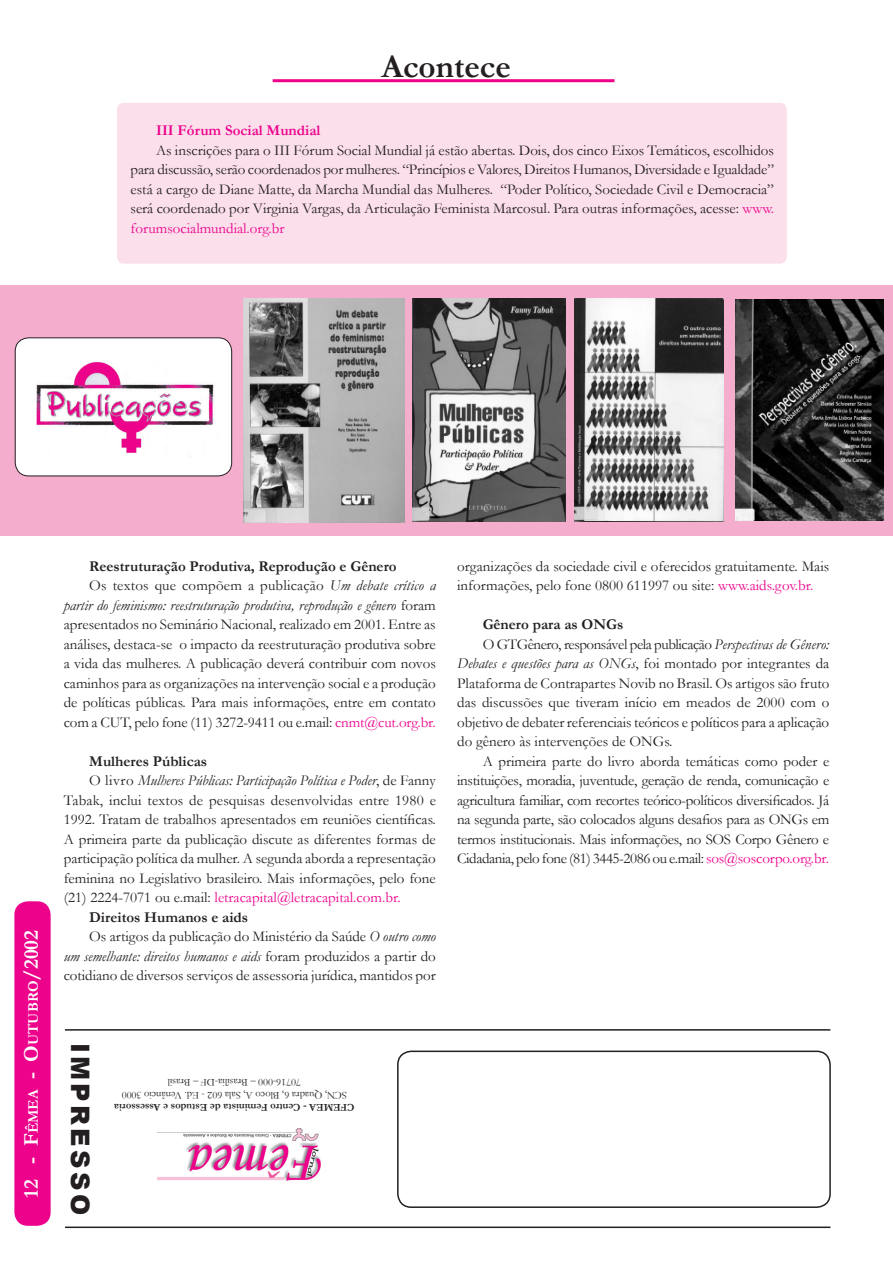
<style>
.page{position:relative;width:893px;height:1263px;background:#fff}
.page>*{position:absolute;margin:0;border:0;box-sizing:border-box;transform-origin:0 0}
.chamadas_j{font:700 33px "Garamond";color:#231f20}
.t1{font:900 25.5px "Arial";letter-spacing:.13em;color:#231f20}
.t2{font:700 21px "Garamond";color:#fff}
.corpo_texto_j{font:15px/19.5px "Garamond";color:#231f20;text-align:justify}
.corpo_texto_j-2{font:700 15px "Garamond";color:#231f20}
.corpo_texto_j-3{font:700 15px "Garamond";color:#ed028c}
.t3{font:10.5px "Garamond";color:#231f20}
.t4{font:700 10.5px "Garamond";color:#231f20}
.s1{color:#ed028c}
.s2{font-size:14.7px}
.s3{font-style:italic}
</style>
<div class="page">
<div style="left:14px;top:901px;width:37px;height:325px;background:#ed028c;border-radius:13px"></div>
<div style="left:0;top:285px;width:893px;height:251px;background:#f5adce"></div>
<div style="left:117px;top:103px;width:670px;height:161px;background:#fbdfeb;border-radius:7px"></div>
<hr style="left:273px;top:79px;width:341px;height:3px;background:#ed028c">
<hr style="left:65px;top:1226px;width:765px;height:2px;background:#231f20">
<hr style="left:65px;top:1029px;width:765px;height:2px;background:#231f20">
<div style="left:397px;top:1050px;width:434px;height:158px;border:2px solid #231f20;border-radius:14px"></div>
<img style="left:157px;top:1128px;width:164px;height:53px">
<div style="left:15px;top:338px;width:217px;height:138px;background:#fff;border-radius:14px"></div>
<div style="left:15px;top:337px;width:217px;height:139px;border:1px solid #231f20;border-radius:14px"></div>
<img style="left:36px;top:362px;width:178px;height:95px">
<img style="left:243px;top:298px;width:162px;height:224px">
<img style="left:412px;top:298px;width:153px;height:224px">
<img style="left:575px;top:299px;width:148px;height:223px">
<img style="left:735px;top:300px;width:148px;height:220px">
<p class="chamadas_j" style="left:381px;top:44px;width:131px">Acontece</p>
<p class="corpo_texto_j-3" style="left:156px;top:120px;width:166px">III Fórum Social Mundial</p>
<p class="corpo_texto_j" style="left:131px;top:140px;width:645px;text-indent:26px">As inscrições para o III Fórum Social Mundial já estão abertas. Dois, dos cinco Eixos Temáticos, escolhidos para discussão, serão coordenados por mulheres. “Princípios e Valores, Direitos Humanos, Diversidade e Igualdade” está a cargo de Diane Matte, da Marcha Mundial das Mulheres. “Poder Político, Sociedade Civil e Democracia” será coordenado por Virginia Vargas, da Articulação Feminista Marcosul. Para outras informações, acesse: <span class="s1">www. forumsocialmundial.org.br</span></p>
<h3 class="t2" style="left:17px;top:1198px;width:269px;rotate:-90deg">12 - F<span class="s2">êmea</span> - O<span class="s2">utubro</span>/2002</h3>
<p class="corpo_texto_j-2" style="left:89px;top:555px;width:309px">Reestruturação Produtiva, Reprodução e Gênero</p>
<p class="corpo_texto_j" style="left:64px;top:575px;width:374px;text-indent:26px">Os textos que compõem a publicação <span class="s3">Um debate crítico a partir do feminismo: reestruturação produtiva, reprodução e gênero</span> foram apresentados no Seminário Nacional, realizado em 2001. Entre as análises, destaca-se o impacto da reestruturação produtiva sobre a vida das mulheres. A publicação deverá contribuir com novos caminhos para as organizações na intervenção social e a produção de políticas públicas. Para mais informações, entre em contato com a CUT, pelo fone (11) 3272-9411 ou e.mail: <span class="s1">cnmt@cut.org.br.</span></p>
<p class="corpo_texto_j-2" style="left:89px;top:750px;width:119px">Mulheres Públicas</p>
<p class="corpo_texto_j" style="left:64px;top:770px;width:374px;text-indent:26px">O livro <span class="s3">Mulheres Públicas: Participação Política e Poder</span>, de Fanny Tabak, inclui textos de pesquisas desenvolvidas entre 1980 e 1992. Tratam de trabalhos apresentados em reuniões científicas.<br>A primeira parte da publicação discute as diferentes formas de participação política da mulher. A segunda aborda a representação feminina no Legislativo brasileiro. Mais informações, pelo fone (21) 2224-7071 ou e.mail: <span class="s1">letracapital@letracapital.com.br.</span></p>
<p class="corpo_texto_j-2" style="left:89px;top:906px;width:160px">Direitos Humanos e aids</p>
<p class="corpo_texto_j" style="left:64px;top:926px;width:374px;text-indent:26px">Os artigos da publicação do Ministério da Saúde <span class="s3">O outro como um semelhante: direitos humanos e aids</span> foram produzidos a partir do cotidiano de diversos serviços de assessoria jurídica, mantidos por</p>
<p class="corpo_texto_j" style="left:457px;top:556px;width:374px">organizações da sociedade civil e oferecidos gratuitamente. Mais informações, pelo fone 0800 611997 ou site: <span class="s1">www.aids.gov.br.</span></p>
<p class="corpo_texto_j-2" style="left:483px;top:614px;width:142px">Gênero para as ONGs</p>
<p class="corpo_texto_j" style="left:457px;top:634px;width:374px;text-indent:26px">O GTGênero, responsável pela publicação <span class="s3">Perspectivas de Gênero:<br>Debates e questões para as ONGs</span>, foi montado por integrantes da Plataforma de Contrapartes Novib no Brasil. Os artigos são fruto das discussões que tiveram início em meados de 2000 com o objetivo de debater referenciais teóricos e políticos para a aplicação do gênero às intervenções de ONGs.</p>
<p class="corpo_texto_j" style="left:457px;top:751px;width:374px;text-indent:26px">A primeira parte do livro aborda temáticas como poder e instituições, moradia, juventude, geração de renda, comunicação e agricultura familiar, com recortes teórico-políticos diversificados. Já na segunda parte, são colocados alguns desafios para as ONGs em termos institucionais. Mais informações, no SOS Corpo Gênero e Cidadania, pelo fone (81) 3445-2086 ou e.mail: <span class="s1">sos@soscorpo.org.br.</span></p>
<p class="t1" style="left:99px;top:1043px;width:173px;rotate:90deg">IMPRESSO</p>
<p class="t3" style="left:301px;top:1089px;width:135px;rotate:-180deg">70716-000 – Brasília-DF – Brasil</p>
<p class="t3" style="left:347px;top:1102px;width:226px;rotate:-180deg">SCN, Quadra 6, Bloco A, Sala 602 - Ed. Venâncio 3000</p>
<p class="t4" style="left:354px;top:1115px;width:242px;rotate:-180deg">CFEMEA - Centro Feminista de Estudos e Assessoria</p>
</div>
